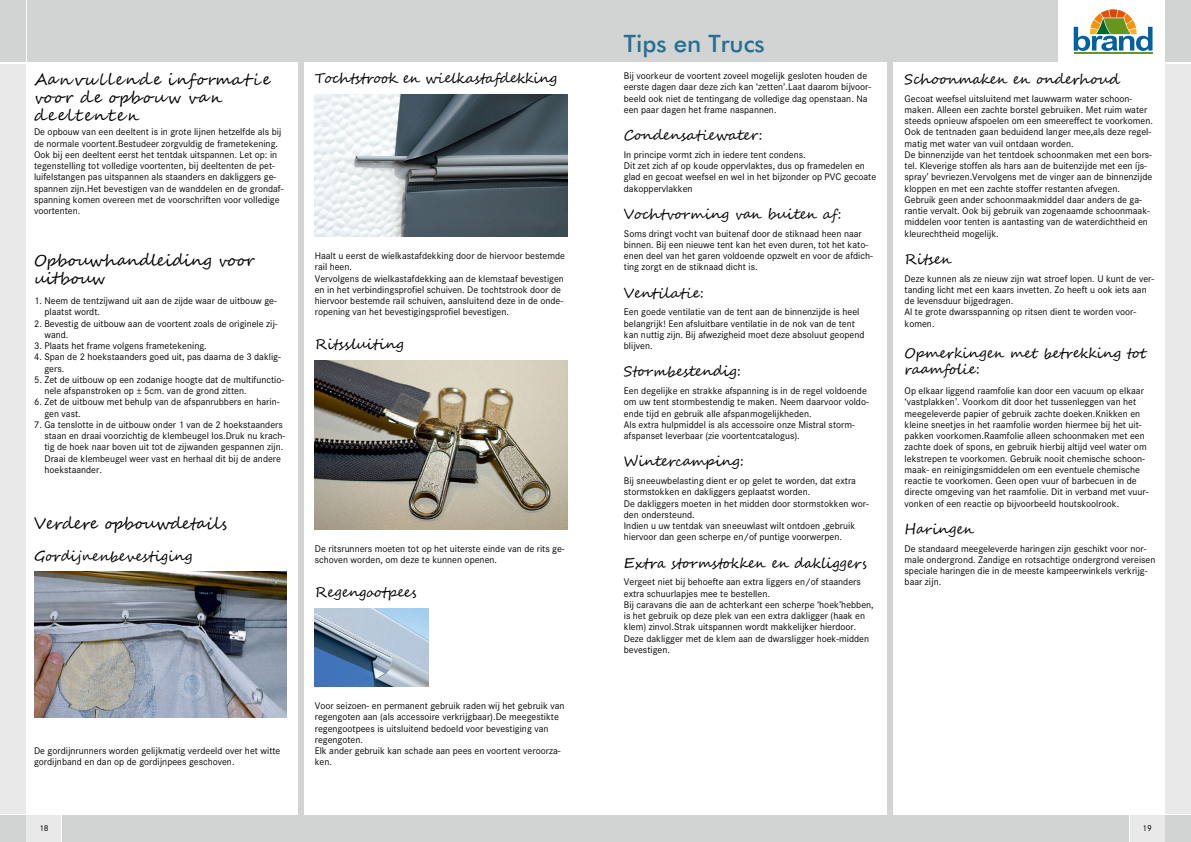
<style>
.page{position:relative;width:1191px;height:842px;background:#fff}
.page>*{position:absolute;margin:0;border:0;box-sizing:border-box;transform-origin:0 0}
.t1{font:500 24px "Futura BT";color:#246f93}
.t2{font:16px/18px "Segoe Script";letter-spacing:.01em;color:#000}
.t3{font:16px/18px "Segoe Script";letter-spacing:.095em;color:#000}
.t4{font:14px/16px "Segoe Script";color:#000}
.t5{font:10px/11.2px "Corporate S";color:#000}
.t6{font:9px "Corporate S";color:#000}
</style>
<div class="page">
<div style="left:27px;top:0;width:568px;height:62px;background:#d2d4d4"></div>
<div style="left:0;top:0;width:26px;height:62px;background:#d2d4d4"></div>
<div style="left:0;top:64px;width:26px;height:750px;background:#e8e9e8"></div>
<div style="left:0;top:815px;width:26px;height:27px;background:#d2d4d4"></div>
<div style="left:27px;top:815px;width:34px;height:27px;background:#e8e9e8"></div>
<div style="left:62px;top:815px;width:533px;height:27px;background:#d2d4d4"></div>
<img style="left:34px;top:572px;width:252px;height:146px">
<img style="left:315px;top:360px;width:252px;height:169px">
<img style="left:315px;top:95px;width:252px;height:142px">
<img style="left:315px;top:609px;width:113px;height:78px">
<div style="left:298px;top:0;width:5px;height:842px;background:#d2d4d4"></div>
<div style="left:595px;top:0;width:557px;height:62px;background:#d2d4d4"></div>
<div style="left:1165px;top:815px;width:26px;height:27px;background:#d2d4d4"></div>
<div style="left:1130px;top:815px;width:34px;height:27px;background:#e8e9e8"></div>
<div style="left:1165px;top:64px;width:26px;height:750px;background:#e8e9e8"></div>
<div style="left:595px;top:815px;width:533px;height:27px;background:#d2d4d4"></div>
<div style="left:1165px;top:0;width:26px;height:62px;background:#d2d4d4"></div>
<div style="left:1058px;top:0;width:106px;height:65px;background:#fff"></div>
<hr style="left:1073px;top:52px;width:79px;height:2px;background:#67961d">
<svg style="left:1073px;top:9px;width:79px;height:42px"></svg>
<div style="left:887px;top:0;width:6px;height:842px;background:#d2d4d4"></div>
<h2 class="t3" style="left:34px;top:71px;width:238px">Aanvullende informatie voor de opbouw van deeltenten</h2>
<p class="t5" style="left:34px;top:126px;width:251px">De opbouw van een deeltent is in grote lijnen hetzelfde als bij de normale voortent.Bestudeer zorgvuldig de frametekening.<br>Ook bij een deeltent eerst het tentdak uitspannen. Let op: in tegenstelling tot volledige voortenten, bij deeltenten de pet&shy;luifelstangen pas uitspannen als staanders en dakliggers ge&shy;spannen zijn.Het bevestigen van de wanddelen en de grondaf&shy;spanning komen overeen met de voorschriften voor volledige voortenten.</p>
<h2 class="t2" style="left:34px;top:252px;width:222px">Opbouwhandleiding voor uitbouw</h2>
<p class="t5" style="left:44px;top:295px;width:234px;text-indent:-10px">1. Neem de tentzijwand uit aan de zijde waar de uitbouw ge&shy;plaatst wordt.</p>
<p class="t5" style="left:44px;top:318px;width:235px;text-indent:-10px">2. Bevestig de uitbouw aan de voortent zoals de originele zij&shy;wand.</p>
<p class="t5" style="left:34px;top:340px;width:174px">3. Plaats het frame volgens frametekening.</p>
<p class="t5" style="left:44px;top:351px;width:238px;text-indent:-10px">4. Span de 2 hoekstaanders goed uit, pas daarna de 3 daklig&shy;gers.</p>
<p class="t5" style="left:44px;top:374px;width:241px;text-indent:-10px">5. Zet de uitbouw op een zodanige hoogte dat de multifunctio&shy;nele afspanstroken op ± 5cm. van de grond zitten.</p>
<p class="t5" style="left:44px;top:396px;width:237px;text-indent:-10px">6. Zet de uitbouw met behulp van de afspanrubbers en harin&shy;gen vast.</p>
<p class="t5" style="left:44px;top:419px;width:242px;text-indent:-10px">7. Ga tenslotte in de uitbouw onder 1 van de 2 hoekstaanders staan en draai voorzichtig de klembeugel los.Druk nu krach&shy;tig de hoek naar boven uit tot de zijwanden gespannen zijn.<br>Draai de klembeugel weer vast en herhaal dit bij de andere hoekstaander.</p>
<h2 class="t2" style="left:34px;top:515px;width:194px">Verdere opbouwdetails</h2>
<h3 class="t4" style="left:34px;top:548px;width:160px">Gordijnenbevestiging</h3>
<h3 class="t4" style="left:315px;top:71px;width:243px">Tochtstrook en wielkastafdekking</h3>
<p class="t5" style="left:315px;top:250px;width:252px">Haalt u eerst de wielkastafdekking door de hiervoor bestemde rail heen.<br>Vervolgens de wielkastafdekking aan de klemstaaf bevestigen en in het verbindingsprofiel schuiven. De tochtstrook door de hiervoor bestemde rail schuiven, aansluitend deze in de onde&shy;ropening van het bevestigingsprofiel bevestigen.</p>
<h3 class="t4" style="left:315px;top:336px;width:90px">Ritssluiting</h3>
<p class="t5" style="left:315px;top:543px;width:251px">De ritsrunners moeten tot op het uiterste einde van de rits ge&shy;schoven worden, om deze te kunnen openen.</p>
<h3 class="t4" style="left:315px;top:584px;width:103px">Regengootpees</h3>
<p class="t5" style="left:34px;top:745px;width:248px">De gordijnrunners worden gelijkmatig verdeeld over het witte gordijnband en dan op de gordijnpees geschoven.</p>
<p class="t6" style="left:39px;top:823px;width:11px">18</p>
<p class="t5" style="left:315px;top:700px;width:251px">Voor seizoen- en permanent gebruik raden wij het gebruik van regengoten aan (als accessoire verkrijgbaar).De meegestikte regengootpees is uitsluitend bedoeld voor bevestiging van regengoten.<br>Elk ander gebruik kan schade aan pees en voortent veroorza&shy;ken.</p>
<h1 class="t1" style="left:624px;top:29px;width:142px">Tips en Trucs</h1>
<p class="t5" style="left:624px;top:70px;width:249px">Bij voorkeur de voortent zoveel mogelijk gesloten houden de eerste dagen daar deze zich kan ‘zetten’.Laat daarom bijvoor&shy;beeld ook niet de tentingang de volledige dag openstaan. Na een paar dagen het frame naspannen.</p>
<h3 class="t4" style="left:624px;top:127px;width:140px">Condensatiewater:</h3>
<p class="t5" style="left:624px;top:149px;width:254px">In principe vormt zich in iedere tent condens.<br>Dit zet zich af op koude oppervlaktes, dus op framedelen en glad en gecoat weefsel en wel in het bijzonder op PVC gecoate dakoppervlakken</p>
<h3 class="t4" style="left:624px;top:206px;width:219px">Vochtvorming van buiten af:</h3>
<p class="t5" style="left:624px;top:228px;width:250px">Soms dringt vocht van buitenaf door de stiknaad heen naar binnen. Bij een nieuwe tent kan het even duren, tot het kato&shy;enen deel van het garen voldoende opzwelt en voor de afdich&shy;ting zorgt en de stiknaad dicht is.</p>
<h3 class="t4" style="left:624px;top:285px;width:82px">Ventilatie:</h3>
<p class="t5" style="left:624px;top:306px;width:242px">Een goede ventilatie van de tent aan de binnenzijde is heel belangrijk! Een afsluitbare ventilatie in de nok van de tent kan nuttig zijn. Bij afwezigheid moet deze absoluut geopend blijven.</p>
<h3 class="t4" style="left:624px;top:364px;width:119px">Stormbestendig:</h3>
<p class="t5" style="left:624px;top:385px;width:246px">Een degelijke en strakke afspanning is in de regel voldoende om uw tent stormbestendig te maken. Neem daarvoor voldo&shy;ende tijd en gebruik alle afspanmogelijkheden.<br>Als extra hulpmiddel is als accessoire onze Mistral storm&shy;afspanset leverbaar (zie voortentcatalogus).</p>
<h3 class="t4" style="left:624px;top:454px;width:122px">Wintercamping:</h3>
<p class="t5" style="left:624px;top:475px;width:246px">Bij sneeuwbelasting dient er op gelet te worden, dat extra stormstokken en dakliggers geplaatst worden.<br>De dakliggers moeten in het midden door stormstokken wor&shy;den ondersteund.<br>Indien u uw tentdak van sneeuwlast wilt ontdoen ,gebruik hiervoor dan geen scherpe en/of puntige voorwerpen.</p>
<h3 class="t4" style="left:624px;top:555px;width:244px">Extra stormstokken en dakliggers</h3>
<p class="t5" style="left:624px;top:576px;width:251px">Vergeet niet bij behoefte aan extra liggers en/of staanders extra schuurlapjes mee te bestellen.<br>Bij caravans die aan de achterkant een scherpe ‘hoek’hebben, is het gebruik op deze plek van een extra dakligger (haak en klem) zinvol.Strak uitspannen wordt makkelijker hierdoor.<br>Deze dakligger met de klem aan de dwarsligger hoek-midden bevestigen.</p>
<h3 class="t4" style="left:904px;top:71px;width:216px">Schoonmaken en onderhoud</h3>
<p class="t5" style="left:904px;top:93px;width:250px">Gecoat weefsel uitsluitend met lauwwarm water schoon&shy;maken. Alleen een zachte borstel gebruiken. Met ruim water steeds opnieuw afspoelen om een smeereffect te voorkomen.<br>Ook de tentnaden gaan beduidend langer mee,als deze regel&shy;matig met water van vuil ontdaan worden.<br>De binnenzijde van het tentdoek schoonmaken met een bors&shy;tel. Kleverige stoffen als hars aan de buitenzijde met een íjs&shy;spray’ bevriezen.Vervolgens met de vinger aan de binnenzijde kloppen en met een zachte stoffer restanten afvegen.<br>Gebruik geen ander schoonmaakmiddel daar anders de ga&shy;rantie vervalt. Ook bij gebruik van zogenaamde schoonmaak&shy;middelen voor tenten is aantasting van de waterdichtheid en kleurechtheid mogelijk.</p>
<h3 class="t4" style="left:904px;top:251px;width:49px">Ritsen</h3>
<p class="t5" style="left:904px;top:273px;width:251px">Deze kunnen als ze nieuw zijn wat stroef lopen. U kunt de ver&shy;tanding licht met een kaars invetten. Zo heeft u ook iets aan de levensduur bijgedragen.<br>Al te grote dwarsspanning op ritsen dient te worden voor&shy;komen.</p>
<h3 class="t4" style="left:904px;top:345px;width:242px">Opmerkingen met betrekking tot raamfolie:</h3>
<p class="t5" style="left:904px;top:385px;width:245px">Op elkaar liggend raamfolie kan door een vacuum op elkaar ‘vastplakken’. Voorkom dit door het tussenleggen van het meegeleverde papier of gebruik zachte doeken.Knikken en kleine sneetjes in het raamfolie worden hiermee bij het uit&shy;pakken voorkomen.Raamfolie alleen schoonmaken met een zachte doek of spons, en gebruik hierbij altijd veel water om lekstrepen te voorkomen. Gebruik nooit chemische schoon&shy;maak- en reinigingsmiddelen om een eventuele chemische reactie te voorkomen. Geen open vuur of barbecuen in de directe omgeving van het raamfolie. Dit in verband met vuur&shy;vonken of een reactie op bijvoorbeeld houtskoolrook.</p>
<h3 class="t4" style="left:904px;top:521px;width:71px">Haringen</h3>
<p class="t5" style="left:904px;top:543px;width:252px">De standaard meegeleverde haringen zijn geschikt voor nor&shy;male ondergrond. Zandige en rotsachtige ondergrond vereisen speciale haringen die in de meeste kampeerwinkels verkrijg&shy;baar zijn.</p>
<p class="t6" style="left:1142px;top:823px;width:11px">19</p>
</div>
